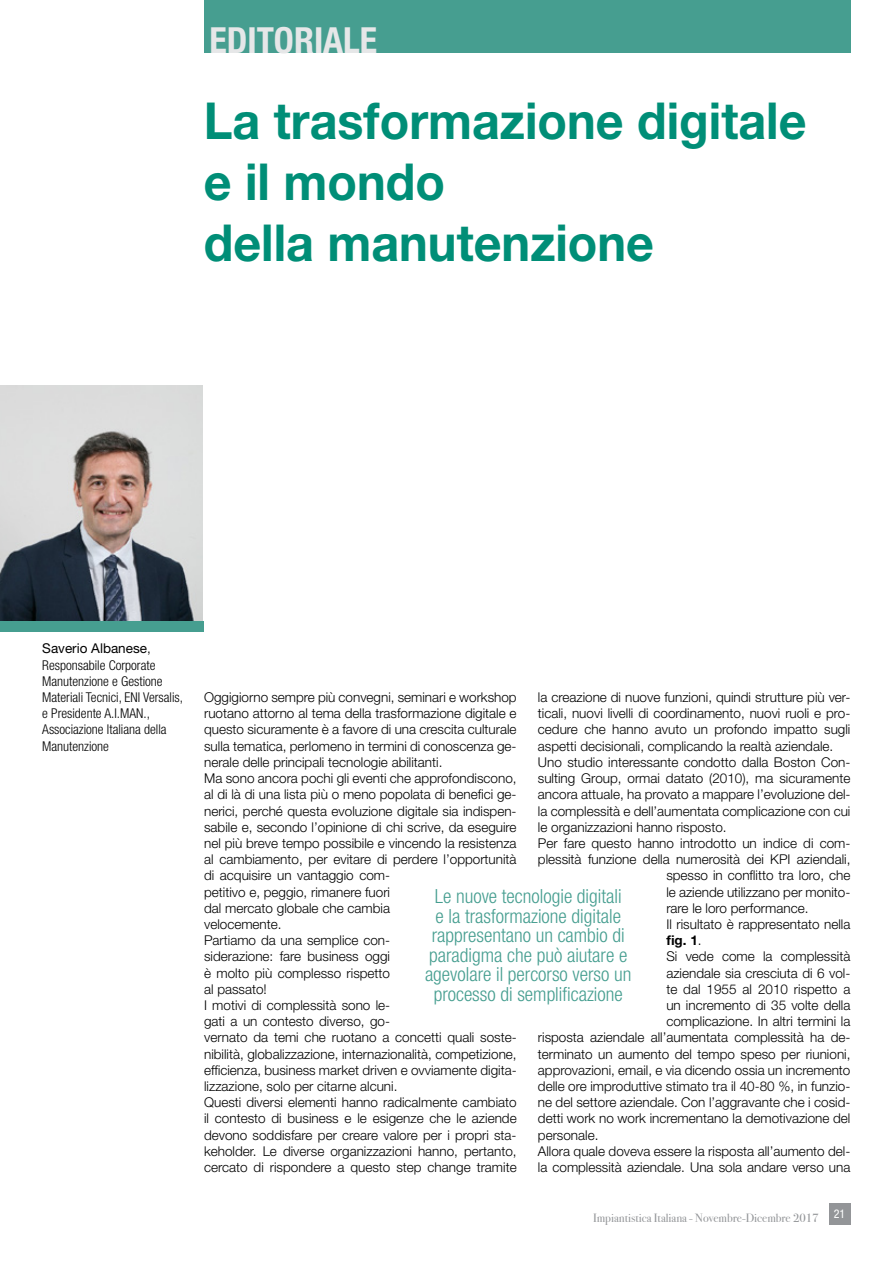
<style>
.page{position:relative;width:893px;height:1263px;background:#fff}
.page>*{position:absolute;margin:0;border:0;box-sizing:border-box;transform-origin:0 0}
.t1{font:700 51px/61.2px "Helvetica Neue LT Std";color:#008e77;scale:.95 1}
.t2{font:700 condensed 36px "Helvetica Neue LT Std";color:#e6e7e8}
.t3{font:300 condensed 19.5px/19.5px "Helvetica Neue LT Std";color:#469e90;text-align:center}
.t4{font:300 13.5px/16.2px "Helvetica Neue LT Std";color:#000}
.t5{font:300 condensed 13.5px/16.2px "Helvetica Neue LT Std";color:#000}
.t6{font:700 13.5px "Helvetica Neue LT Std";color:#000}
.t7{font:12px "Bodoni Svty Two ITCTT";color:#939598}
.t8{font:condensed 12px "Helvetica Neue LT Std";color:#fff}
.s1{font-weight:400;font-stretch:normal}
.s2{font-stretch:normal}
.s3{font-weight:300}
</style>
<div class="page">
<div style="left:829px;top:1203px;width:21px;height:22px;background:#939598"></div>
<div style="left:204px;top:0;width:646px;height:53px;background:#469e90"></div>
<img style="left:0;top:386px;width:203px;height:235px">
<div style="left:0;top:621px;width:204px;height:11px;background:#469e90"></div>
<h2 class="t2" style="left:209px;top:19px;width:169px">EDITORIALE</h2>
<h1 class="t1" style="left:204px;top:89px;width:636px">La trasformazione digitale e il mondo<br>della manutenzione</h1>
<p class="t5" style="left:42px;top:640px;width:142px"><span class="s1">Saverio Albanese</span><span class="s2">,<br></span>Responsabile Corporate<br>Manutenzione e Gestione<br>Materiali Tecnici, ENI Versalis, e Presidente A.I.MAN.,<br>Associazione Italiana della<br>Manutenzione</p>
<p class="t4" style="left:204px;top:689px;width:314px">Oggigiorno sempre più convegni, seminari e workshop ruotano attorno al tema della trasformazione digitale e questo sicuramente è a favore di una crescita culturale sulla tematica, perlomeno in termini di conoscenza ge&shy;nerale delle principali tecnologie abilitanti.<br>Ma sono ancora pochi gli eventi che approfondiscono, al di là di una lista più o meno popolata di benefici ge&shy;nerici, perché questa evoluzione digitale sia indispen&shy;sabile e, secondo l’opinione di chi scrive, da eseguire nel più breve tempo possibile e vincendo la resistenza al cambiamento, per evitare di perdere l’opportunità di acquisire un vantaggio com-<br>petitivo e, peggio, rimanere fuori<br>dal mercato globale che cambia<br>velocemente.<br>Partiamo da una semplice con-<br>siderazione: fare business oggi<br>è molto più complesso rispetto<br>al passato!<br>I motivi di complessità sono le-<br>gati a un contesto diverso, go-<br>vernato da temi che ruotano a concetti quali soste&shy;nibilità, globalizzazione, internazionalità, competizione, efficienza, business market driven e ovviamente digita&shy;lizzazione, solo per citarne alcuni.<br>Questi diversi elementi hanno radicalmente cambiato il contesto di business e le esigenze che le aziende devono soddisfare per creare valore per i propri sta&shy;keholder. Le diverse organizzazioni hanno, pertanto, cercato di rispondere a questo step change tramite</p>
<p class="t4" style="left:538px;top:689px;width:314px">la creazione di nuove funzioni, quindi strutture più ver-</p>
<p class="t4" style="left:538px;top:705px;width:314px">ticali, nuovi livelli di coordinamento, nuovi ruoli e pro-</p>
<p class="t4" style="left:538px;top:721px;width:314px">cedure che hanno avuto un profondo impatto sugli</p>
<p class="t4" style="left:538px;top:737px;width:297px">aspetti decisionali, complicando la realtà aziendale.</p>
<p class="t4" style="left:538px;top:754px;width:314px">Uno studio interessante condotto dalla Boston Con-</p>
<p class="t4" style="left:538px;top:770px;width:314px">sulting Group, ormai datato (2010), ma sicuramente</p>
<p class="t4" style="left:538px;top:786px;width:314px">ancora attuale, ha provato a mappare l’evoluzione del-</p>
<p class="t4" style="left:538px;top:802px;width:314px">la complessità e dell’aumentata complicazione con cui</p>
<p class="t4" style="left:538px;top:818px;width:190px">le organizzazioni hanno risposto.</p>
<p class="t4" style="left:538px;top:835px;width:314px">Per fare questo hanno introdotto un indice di com-</p>
<p class="t4" style="left:538px;top:851px;width:314px">plessità funzione della numerosità dei KPI aziendali,</p>
<p class="t4" style="left:666px;top:867px;width:186px">spesso in conflitto tra loro, che</p>
<p class="t4" style="left:666px;top:883px;width:186px">le aziende utilizzano per monito-</p>
<p class="t4" style="left:666px;top:899px;width:144px">rare le loro performance.</p>
<p class="t4" style="left:666px;top:916px;width:186px">Il risultato è rappresentato nella</p>
<p class="t6" style="left:666px;top:932px;width:37px">fig. 1<span class="s3">.</span></p>
<p class="t4" style="left:666px;top:948px;width:186px">Si vede come la complessità</p>
<p class="t4" style="left:666px;top:964px;width:186px">aziendale sia cresciuta di 6 vol-</p>
<p class="t4" style="left:666px;top:980px;width:186px">te dal 1955 al 2010 rispetto a</p>
<p class="t4" style="left:666px;top:997px;width:186px">un incremento di 35 volte della</p>
<p class="t4" style="left:666px;top:1013px;width:186px">complicazione. In altri termini la</p>
<p class="t4" style="left:538px;top:1029px;width:314px">risposta aziendale all’aumentata complessità ha de-</p>
<p class="t4" style="left:538px;top:1045px;width:314px">terminato un aumento del tempo speso per riunioni,</p>
<p class="t4" style="left:538px;top:1061px;width:314px">approvazioni, email, e via dicendo ossia un incremento</p>
<p class="t4" style="left:538px;top:1078px;width:314px">delle ore improduttive stimato tra il 40-80 %, in funzio-</p>
<p class="t4" style="left:538px;top:1094px;width:314px">ne del settore aziendale. Con l’aggravante che i cosid-</p>
<p class="t4" style="left:538px;top:1110px;width:314px">detti work no work incrementano la demotivazione del</p>
<p class="t4" style="left:538px;top:1126px;width:62px">personale.</p>
<p class="t4" style="left:538px;top:1142px;width:314px">Allora quale doveva essere la risposta all’aumento del-</p>
<p class="t4" style="left:538px;top:1159px;width:314px">la complessità aziendale. Una sola andare verso una</p>
<h3 class="t3" style="left:425px;top:886px;width:208px">Le nuove tecnologie digitali<br>e la trasformazione digitale rappresentano un cambio di paradigma che può aiutare e agevolare il percorso verso un processo di semplificazione</h3>
<p class="t7" style="left:593px;top:1208px;width:227px">Impiantistica Italiana - Novembre-Dicembre 2017</p>
<p class="t8" style="left:834px;top:1207px;width:13px">21</p>
</div>
